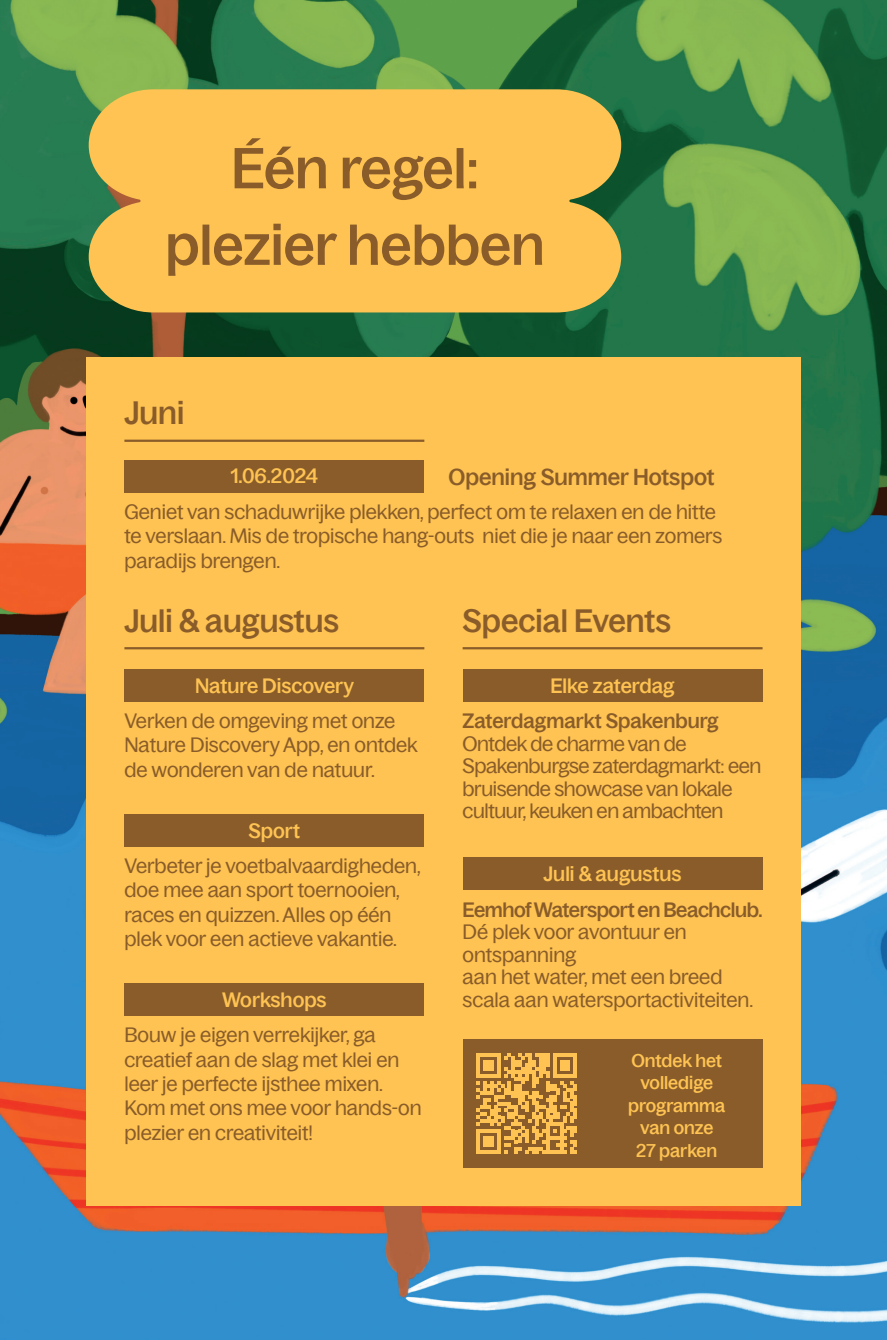
<style>
.page{position:relative;width:887px;height:1340px;background:#fff}
.page>*{position:absolute;margin:0;border:0;box-sizing:border-box;transform-origin:0 0}
.t1{font:500 56.25px/76.5px "Bagoss Standard";color:#895c2a;text-align:center}
.t2{font:500 31.5px "Bagoss Standard";color:#895c2a}
.t3{font:500 22.5px "Bagoss Standard";color:#895c2a}
.t4{font:20.25px/24.3px "Bagoss Standard";color:#895c2a}
.t5{font:20.25px/22.5px "Bagoss Standard";letter-spacing:-.02em;color:#895c2a}
.t6{font:500 20.25px "Bagoss Standard";color:#fec352}
.t7{font:500 20.25px "Bagoss Standard";letter-spacing:-.02em;color:#895c2a}
.t8{font:500 20.25px "Bagoss Standard";color:#895c2a}
.t9{font:500 18px/22.5px "Bagoss Standard";color:#fec352;text-align:center}
</style>
<div class="page">
<img style="left:0;top:0;width:887px;height:1339px">
<div style="left:86px;top:357px;width:714px;height:848px;background:#fec352"></div>
<div style="left:89px;top:89px;width:532px;height:223px;background:#fec352"></div>
<div style="left:462px;top:1039px;width:300px;height:128px;background:#895c2a"></div>
<div style="left:462px;top:669px;width:300px;height:32px;background:#895c2a"></div>
<div style="left:462px;top:857px;width:300px;height:33px;background:#895c2a"></div>
<div style="left:124px;top:669px;width:300px;height:32px;background:#895c2a"></div>
<div style="left:124px;top:814px;width:300px;height:32px;background:#895c2a"></div>
<div style="left:124px;top:983px;width:300px;height:33px;background:#895c2a"></div>
<div style="left:124px;top:460px;width:300px;height:32px;background:#895c2a"></div>
<svg style="left:476px;top:1053px;width:101px;height:100px"></svg>
<hr style="left:124px;top:439px;width:300px;height:3px;background:#895c2a">
<hr style="left:124px;top:647px;width:300px;height:2px;background:#895c2a">
<hr style="left:462px;top:647px;width:300px;height:2px;background:#895c2a">
<h1 class="t1" style="left:165px;top:127px;width:381px">Één regel: plezier hebben</h1>
<h2 class="t2" style="left:124px;top:391px;width:61px">Juni</h2>
<p class="t6" style="left:231px;top:462px;width:89px">1.06.2024</p>
<p class="t3" style="left:448px;top:461px;width:267px">Opening Summer Hotspot</p>
<p class="t4" style="left:124px;top:498px;width:599px">Geniet van schaduwrijke plekken, perfect om te relaxen en de hitte te verslaan. Mis de tropische hang-outs niet die je naar een zomers paradijs brengen.</p>
<h2 class="t2" style="left:124px;top:598px;width:216px">Juli &amp; augustus</h2>
<p class="t6" style="left:195px;top:671px;width:161px">Nature Discovery</p>
<p class="t4" style="left:124px;top:707px;width:295px">Verken de omgeving met onze<br>Nature Discovery App, en ontdek de wonderen van de natuur.</p>
<p class="t6" style="left:248px;top:817px;width:53px">Sport</p>
<p class="t4" style="left:124px;top:852px;width:298px">Verbeter je voetbalvaardigheden, doe mee aan sport toernooien, races en quizzen. Alles op één plek voor een actieve vakantie.</p>
<p class="t6" style="left:222px;top:985px;width:106px">Workshops</p>
<p class="t4" style="left:124px;top:1022px;width:299px">Bouw je eigen verrekijker, ga creatief aan de slag met klei en leer je perfecte ijsthee mixen.<br>Kom met ons mee voor hands-on plezier en creativiteit!</p>
<h2 class="t2" style="left:462px;top:598px;width:210px">Special Events</h2>
<p class="t6" style="left:550px;top:671px;width:126px">Elke zaterdag</p>
<p class="t8" style="left:462px;top:706px;width:257px">Zaterdagmarkt Spakenburg</p>
<p class="t5" style="left:462px;top:731px;width:300px">Ontdek de charme van de<br>Spakenburgse zaterdagmarkt: een bruisende showcase van lokale cultuur, keuken en ambachten</p>
<p class="t6" style="left:543px;top:859px;width:140px">Juli &amp; augustus</p>
<p class="t7" style="left:462px;top:895px;width:301px">Eemhof Watersport en Beachclub.</p>
<p class="t4" style="left:462px;top:919px;width:292px;line-height:22.5px">Dé plek voor avontuur en ontspanning<br>aan het water, met een breed scala aan watersportactiviteiten.</p>
<p class="t9" style="left:628px;top:1048px;width:99px">Ontdek het volledige programma van onze<br>27 parken</p>
</div>
